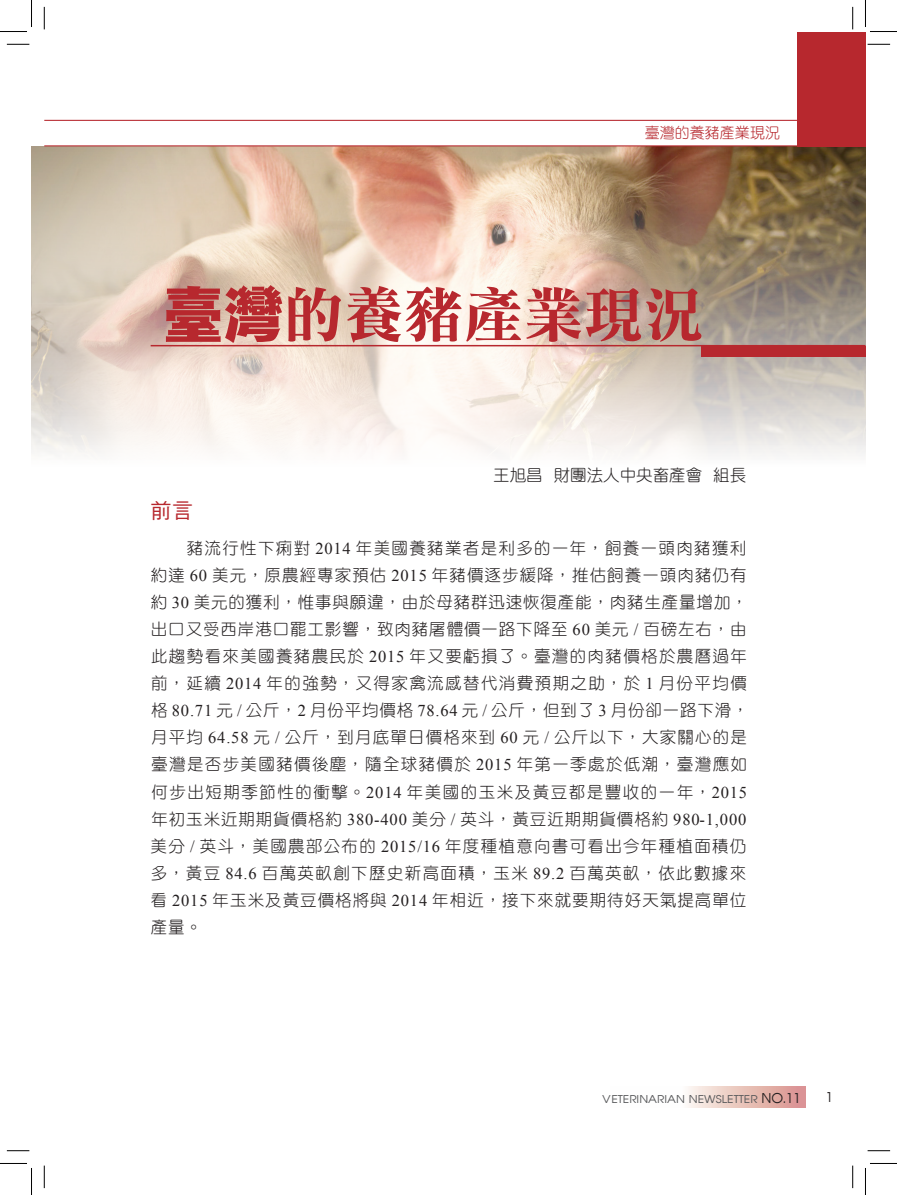
<style>
.page{position:relative;width:897px;height:1195px;background:#fff}
.page>*{position:absolute;margin:0;border:0;box-sizing:border-box;transform-origin:0 0}
.t1{font:60px "DF Li Song Std W7";color:#b7282e}
.t2{font:21px "DF Hei Std W5";color:#b7282e}
.t3{font:16.5px/27px "DF Yuan Std W3";letter-spacing:.08em;color:#231f20}
.t4{font:16.5px "DF Yuan Std W3";color:#231f20}
.t5{font:15px "DF Yuan Std W3";color:#b7282e}
.t6{font:13.5px "Avian";color:#231f20}
.t7{font:10.8px "Avian";color:#57585a;scale:1.11 1}
.s1{font-family:"DF Hei Std W12"}
.s2{font-family:"Times New Roman"}
.s3{font-size:13.5px;color:#231f20}
</style>
<div class="page">
<img style="left:32px;top:146px;width:833px;height:308px">
<hr style="left:44px;top:145px;width:762px;height:1px;background:#b7282e">
<hr style="left:44px;top:120px;width:761px;height:1px;background:#b7282e">
<div style="left:797px;top:32px;width:68px;height:114px;background:#b7282e"></div>
<svg style="left:688px;top:1086px;width:117px;height:21px;background:#e8c1ba"></svg>
<hr style="left:151px;top:345px;width:714px;height:1px;background:#b7282e">
<div style="left:700px;top:346px;width:165px;height:11px;background:#b7282e"></div>
<svg style="left:7px;top:44px;width:22px;height:1px"></svg>
<svg style="left:867px;top:44px;width:23px;height:1px"></svg>
<svg style="left:7px;top:1150px;width:22px;height:1px"></svg>
<svg style="left:867px;top:1150px;width:23px;height:1px"></svg>
<svg style="left:44px;top:7px;width:1px;height:22px"></svg>
<svg style="left:44px;top:1165px;width:1px;height:22px"></svg>
<svg style="left:852px;top:7px;width:1px;height:22px"></svg>
<svg style="left:852px;top:1165px;width:1px;height:22px"></svg>
<svg style="left:0;top:0;width:32px;height:32px"></svg>
<svg style="left:0;top:1163px;width:32px;height:31px"></svg>
<svg style="left:865px;top:0;width:31px;height:32px"></svg>
<svg style="left:865px;top:1163px;width:31px;height:31px"></svg>
<p class="t5" style="left:644px;top:125px;width:136px">臺灣的養豬產業現況</p>
<h1 class="t1" style="left:163px;top:282px;width:541px"><span class="s1">臺灣</span>的養豬產業現況</h1>
<p class="t4" style="left:493px;top:465px;width:254px">王旭昌 財團法人中央畜產會 組長</p>
<p class="t2" style="left:151px;top:498px;width:44px">前言</p>
<p class="t3" style="left:151px;top:534px;width:599px;text-indent:36px">豬流行性下痢對 <span class="s2">2014</span> 年美國養豬業者是利多的一年，飼養一頭肉豬獲利約達 <span class="s2">60</span> 美元，原農經專家預估 <span class="s2">2015</span> 年豬價逐步緩降，推估飼養一頭肉豬仍有約 <span class="s2">30</span> 美元的獲利，惟事與願違，由於母豬群迅速恢復產能，肉豬生產量增加，出口又受西岸港口罷工影響，致肉豬屠體價一路下降至 <span class="s2">60</span> 美元 <span class="s2">/</span> 百磅左右，由此趨勢看來美國養豬農民於 <span class="s2">2015</span> 年又要虧損了。臺灣的肉豬價格於農曆過年前，延續 <span class="s2">2014</span> 年的強勢，又得家禽流感替代消費預期之助，於 <span class="s2">1</span> 月份平均價格 <span class="s2">80.71</span> 元 <span class="s2">/</span> 公斤，<span class="s2">2</span> 月份平均價格 <span class="s2">78.64</span> 元 <span class="s2">/</span> 公斤，但到了 <span class="s2">3</span> 月份卻一路下滑，月平均 <span class="s2">64.58</span> 元 <span class="s2">/</span> 公斤，到月底單日價格來到 <span class="s2">60</span> 元 <span class="s2">/</span> 公斤以下，大家關心的是臺灣是否步美國豬價後塵，隨全球豬價於 <span class="s2">2015</span> 年第一季處於低潮，臺灣應如何步出短期季節性的衝擊。<span class="s2">2014</span> 年美國的玉米及黃豆都是豐收的一年，<span class="s2">2015</span>年初玉米近期期貨價格約 <span class="s2">380-400</span> 美分 <span class="s2">/</span> 英斗，黃豆近期期貨價格約 <span class="s2">980-1,000</span>美分 <span class="s2">/</span> 英斗，美國農部公布的 <span class="s2">2015/16</span> 年度種植意向書可看出今年種植面積仍多，黃豆 <span class="s2">84.6</span> 百萬英畝創下歷史新高面積，玉米 <span class="s2">89.2</span> 百萬英畝，依此數據來看 <span class="s2">2015</span> 年玉米及黃豆價格將與 <span class="s2">2014</span> 年相近，接下來就要期待好天氣提高單位產量。</p>
<p class="t7" style="left:602px;top:1091px;width:180px">VETERINARIAN NEWSLETTER <span class="s3">NO.11</span></p>
<p class="t6" style="left:825px;top:1088px;width:9px">1</p>
</div>
